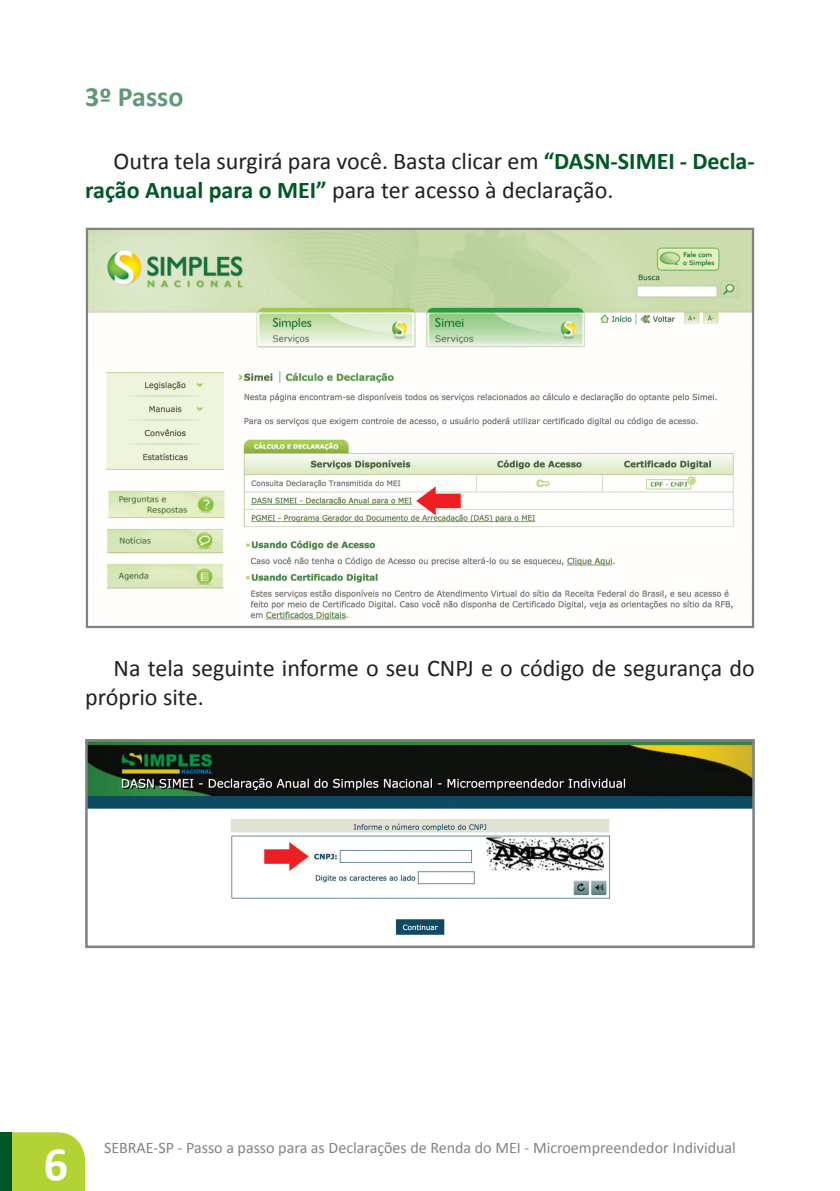
<style>
.page{position:relative;width:840px;height:1191px;background:#fff}
.page>*{position:absolute;margin:0;border:0;box-sizing:border-box;transform-origin:0 0}
.t1{font:700 48px "Calibri";color:#fff}
.t2{font:700 28px "Calibri";color:#5f9876}
.t3{font:24px/28.8px "Calibri";color:#231f20}
.t4{font:16px "Calibri";color:#808285}
.s1{font-weight:700;color:#005824}
</style>
<div class="page">
<div style="left:11px;top:1132px;width:74px;height:59px;background:#b3d234"></div>
<div style="left:0;top:1132px;width:11px;height:59px;background:#005824"></div>
<img style="left:89px;top:231px;width:661px;height:389px">
<div style="left:86px;top:228px;width:667px;height:400px;border:2px solid #808285"></div>
<img style="left:89px;top:743px;width:661px;height:192px">
<div style="left:85px;top:739px;width:669px;height:209px;border:3px solid #808285"></div>
<p class="t2" style="left:85px;top:79px;width:100px">3º Passo</p>
<p class="t3" style="left:85px;top:147px;width:670px;text-indent:28px">Outra tela surgirá para você. Basta clicar em <span class="s1">“DASN-SIMEI - Decla&shy;ração Anual para o MEI”</span> para ter acesso à declaração.</p>
<p class="t3" style="left:85px;top:654px;width:670px;text-indent:28px">Na tela seguinte informe o seu CNPJ e o código de segurança do próprio site.</p>
<h1 class="t1" style="left:44px;top:1133px;width:26px">6</h1>
<p class="t4" style="left:104px;top:1137px;width:633px">SEBRAE-SP - Passo a passo para as Declarações de Renda do MEI - Microempreendedor Individual</p>
</div>
